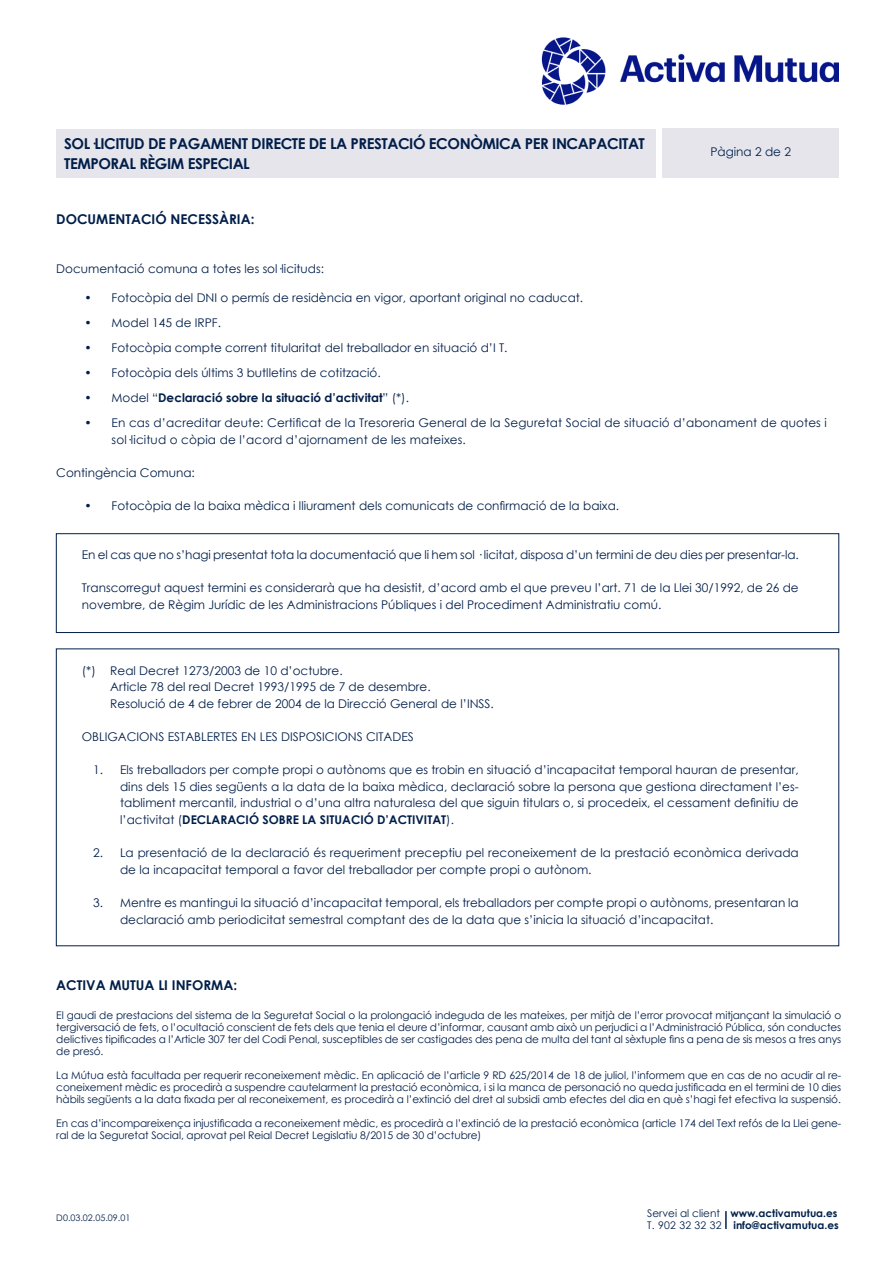
<style>
.page{position:relative;width:893px;height:1263px;background:#fff}
.page>*{position:absolute;margin:0;border:0;box-sizing:border-box;transform-origin:0 0}
.t1{font:700 15px/19.5px "Century Gothic";letter-spacing:-.03em;color:#001e49}
.t2{font:700 13.5px "Century Gothic";color:#001e49}
.t3{font:12px/16.5px "Century Gothic";color:#001e49}
.t4{font:700 12px "Century Gothic";color:#001e49}
.t5{font:12px "Century Gothic";color:#00204b}
.t6{font:10.5px/12px "Century Gothic";letter-spacing:-.01em;color:#001e49;text-align:justify}
.t7{font:700 10.5px "Century Gothic";color:#00204b}
.t8{font:9px "Century Gothic";color:#001e49}
.s1{font-weight:400}
.s2{font-weight:700}
</style>
<div class="page">
<div style="left:56px;top:129px;width:600px;height:49px;background:#e6e5ec"></div>
<div style="left:662px;top:128px;width:177px;height:50px;background:#e6e5ec"></div>
<div style="left:56px;top:533px;width:783px;height:100px;border:1px solid #001e49"></div>
<img style="left:542px;top:37px;width:296px;height:67px">
<svg style="left:725px;top:1211px;width:2px;height:18px"></svg>
<p class="t1" style="left:64px;top:133px;width:582px">SOL·LICITUD DE PAGAMENT DIRECTE DE LA PRESTACIÓ ECONÒMICA PER INCAPACITAT<br>TEMPORAL RÈGIM ESPECIAL</p>
<p class="t5" style="left:710px;top:144px;width:82px">Pàgina 2 de 2</p>
<p class="t2" style="left:56px;top:208px;width:200px">DOCUMENTACIÓ NECESSÀRIA:</p>
<p class="t3" style="left:56px;top:260px;width:269px">Documentació comuna a totes les sol·licituds:</p>
<p class="t3" style="left:85px;top:290px;width:500px">• Fotocòpia del DNI o permís de residència en vigor, aportant original no caducat.</p>
<p class="t3" style="left:85px;top:315px;width:138px">• Model 145 de IRPF.</p>
<p class="t3" style="left:85px;top:340px;width:424px">• Fotocòpia compte corrent titularitat del treballador en situació d’I T.</p>
<p class="t3" style="left:85px;top:365px;width:298px">• Fotocòpia dels últims 3 butlletins de cotització.</p>
<p class="t4" style="left:85px;top:389px;width:326px"><span class="s1">• Model “</span>Declaració sobre la situació d’activitat<span class="s1">” (*).</span></p>
<p class="t3" style="left:112px;top:415px;width:717px;text-indent:-27px">• En cas d’acreditar deute: Certificat de la Tresoreria General de la Seguretat Social de situació d’abonament de quotes i sol·licitud o còpia de l’acord d’ajornament de les mateixes.</p>
<p class="t3" style="left:56px;top:464px;width:140px">Contingència Comuna:</p>
<p class="t3" style="left:85px;top:497px;width:536px">• Fotocòpia de la baixa mèdica i lliurament dels comunicats de confirmació de la baixa.</p>
<p class="t3" style="left:82px;top:547px;width:718px">En el cas que no s’hagi presentat tota la documentació que li hem sol · licitat, disposa d’un termini de deu dies per presentar-la.</p>
<p class="t3" style="left:82px;top:580px;width:718px">Transcorregut aquest termini es considerarà que ha desistit, d’acord amb el que preveu l’art. 71 de la Llei 30/1992, de 26 de</p>
<p class="t3" style="left:82px;top:596px;width:581px">novembre, de Règim Jurídic de les Administracions Públiques i del Procediment Administratiu comú.</p>
<p class="t3" style="left:82px;top:662px;width:262px">(*) Real Decret 1273/2003 de 10 d’octubre.</p>
<p class="t3" style="left:110px;top:679px;width:322px">Article 78 del real Decret 1993/1995 de 7 de desembre.</p>
<p class="t3" style="left:110px;top:695px;width:385px">Resolució de 4 de febrer de 2004 de la Direcció General de l’INSS.</p>
<p class="t3" style="left:82px;top:728px;width:334px">OBLIGACIONS ESTABLERTES EN LES DISPOSICIONS CITADES</p>
<p class="t3" style="left:120px;top:762px;width:680px;text-align:justify;text-indent:-27px">1. Els treballadors per compte propi o autònoms que es trobin en situació d’incapacitat temporal hauran de presentar, dins dels 15 dies següents a la data de la baixa mèdica, declaració sobre la persona que gestiona directament l’es&shy;tabliment mercantil, industrial o d’una altra naturalesa del que siguin titulars o, si procedeix, el cessament definitiu de l’activitat (<span class="s2">DECLARACIÓ SOBRE LA SITUACIÓ D’ACTIVITAT</span>).</p>
<p class="t3" style="left:120px;top:845px;width:680px;text-indent:-27px">2. La presentació de la declaració és requeriment preceptiu pel reconeixement de la prestació econòmica derivada de la incapacitat temporal a favor del treballador per compte propi o autònom.</p>
<p class="t3" style="left:120px;top:895px;width:680px;text-indent:-27px">3. Mentre es mantingui la situació d’incapacitat temporal, els treballadors per compte propi o autònoms, presentaran la declaració amb periodicitat semestral comptant des de la data que s’inicia la situació d’incapacitat.</p>
<p class="t2" style="left:56px;top:975px;width:182px">ACTIVA MUTUA LI INFORMA:</p>
<p class="t6" style="left:56px;top:1008px;width:786px">El gaudi de prestacions del sistema de la Seguretat Social o la prolongació indeguda de les mateixes, per mitjà de l’error provocat mitjançant la simulació o tergiversació de fets, o l’ocultació conscient de fets dels que tenia el deure d’informar, causant amb això un perjudici a l’Administració Pública, són conductes delictives tipificades a l’Article 307 ter del Codi Penal, susceptibles de ser castigades des pena de multa del tant al sèxtuple fins a pena de sis mesos a tres anys de presó.</p>
<p class="t6" style="left:56px;top:1068px;width:786px">La Mútua està facultada per requerir reconeixement mèdic. En aplicació de l’article 9 RD 625/2014 de 18 de juliol, l’informem que en cas de no acudir al re&shy;coneixement mèdic es procedirà a suspendre cautelarment la prestació econòmica, i si la manca de personació no queda justificada en el termini de 10 dies hàbils següents a la data fixada per al reconeixement, es procedirà a l’extinció del dret al subsidi amb efectes del dia en què s’hagi fet efectiva la suspensió.</p>
<p class="t6" style="left:56px;top:1116px;width:786px">En cas d’incompareixença injustificada a reconeixement mèdic, es procedirà a l’extinció de la prestació econòmica (article 174 del Text refós de la Llei gene&shy;ral de la Seguretat Social, aprovat pel Reial Decret Legislatiu 8/2015 de 30 d’octubre)</p>
<p class="t8" style="left:56px;top:1211px;width:76px">D0.03.02.05.09.01</p>
<p class="t7" style="left:647px;top:1205px;width:192px"><span class="s1">Servei al client</span> www.activamutua.es</p>
<p class="t7" style="left:647px;top:1217px;width:193px"><span class="s1">T. 902 32 32 32</span> info@activamutua.es</p>
</div>
